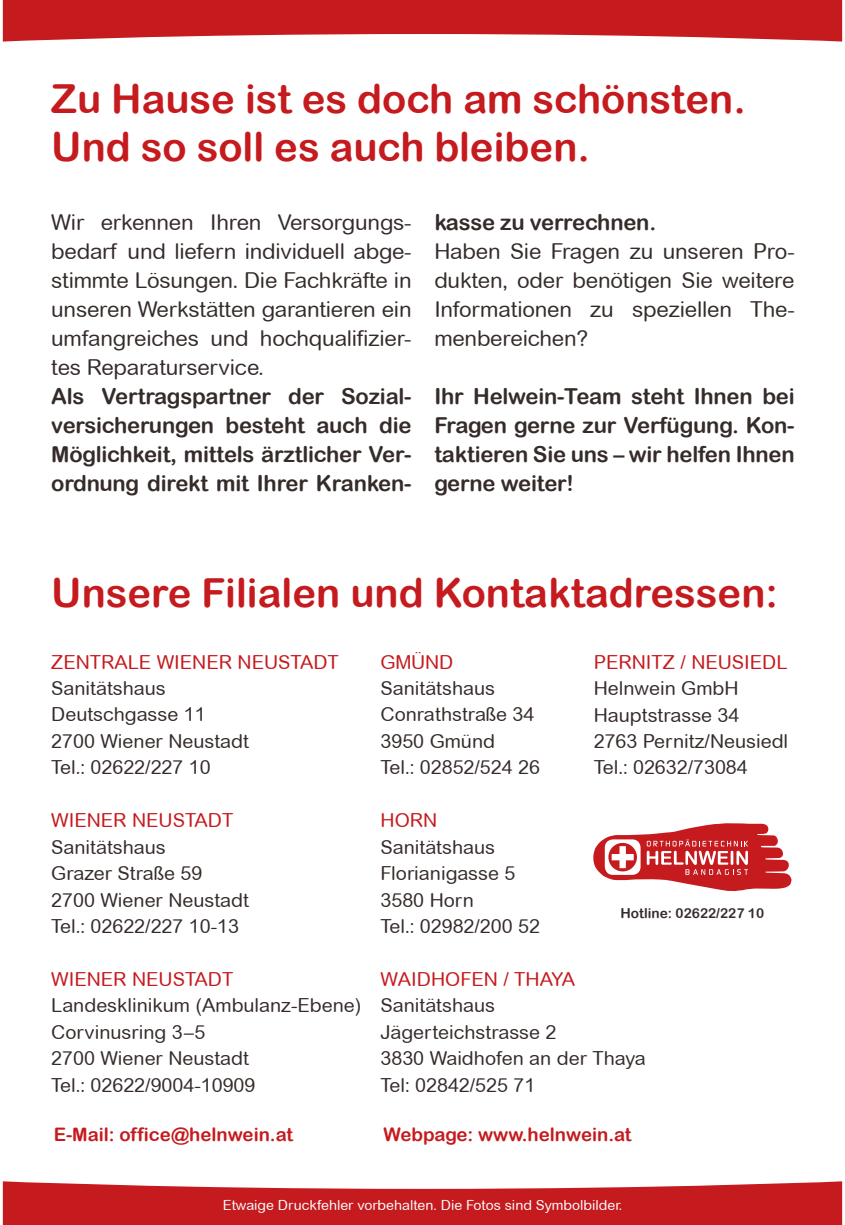
<style>
.page{position:relative;width:845px;height:1225px;background:#fff}
.page>*{position:absolute;margin:0;border:0;box-sizing:border-box;transform-origin:0 0}
.t1{font:40px/48px "Arial Rounded MT Bold";color:#c51a1e}
.t2{font:22px/29px "Arial Rounded MT";letter-spacing:-.01em;color:#352c2a;text-align:justify}
.t3{font:22px/29px "Arial Rounded MT Bold";letter-spacing:-.01em;color:#352c2a;text-align:justify}
.t4{font:19.4px/26.4px "Arial Rounded MT";color:#352c2a}
.t5{font:19.4px "Arial Rounded MT";color:#c51a1e}
.t6{font:18.6px "Arial Rounded MT Bold";color:#c51a1e}
.t7{font:14px "Arial Rounded MT";color:#fff}
.t8{font:13.6px "Arial Rounded MT Bold";color:#352c2a}
</style>
<div class="page">
<svg style="left:3px;top:0;width:839px;height:42px;background:#cc373b"></svg>
<svg style="left:3px;top:1181px;width:839px;height:44px;background:#cc3639"></svg>
<svg style="left:593px;top:823px;width:198px;height:68px"></svg>
<h1 class="t1" style="left:51px;top:74px;width:696px">Zu Hause ist es doch am schönsten.<br>Und so soll es auch bleiben.</h1>
<p class="t2" style="left:51px;top:207px;width:362px">Wir erkennen Ihren Versorgungs&shy;bedarf und liefern individuell abge&shy;stimmte Lösungen. Die Fachkräfte in unseren Werkstätten garantieren ein umfangreiches und hochqualifizier&shy;tes Reparaturservice.</p>
<p class="t3" style="left:51px;top:381px;width:362px">Als Vertragspartner der Sozial&shy;versicherungen besteht auch die Möglichkeit, mittels ärztlicher Ver&shy;ordnung direkt mit Ihrer Kranken-</p>
<p class="t3" style="left:434px;top:207px;width:223px">kasse zu verrechnen.</p>
<p class="t2" style="left:434px;top:236px;width:362px">Haben Sie Fragen zu unseren Pro&shy;dukten, oder benötigen Sie weitere Informationen zu speziellen The&shy;menbereichen?</p>
<p class="t3" style="left:434px;top:381px;width:362px">Ihr Helwein-Team steht Ihnen bei Fragen gerne zur Verfügung. Kon&shy;taktieren Sie uns – wir helfen Ihnen gerne weiter!</p>
<h1 class="t1" style="left:51px;top:568px;width:728px">Unsere Filialen und Kontaktadressen:</h1>
<p class="t5" style="left:51px;top:650px;width:289px">ZENTRALE WIENER NEUSTADT</p>
<p class="t4" style="left:51px;top:675px;width:199px">Sanitätshaus<br>Deutschgasse 11<br>2700 Wiener Neustadt<br>Tel.: 02622/227 10</p>
<p class="t5" style="left:51px;top:809px;width:184px">WIENER NEUSTADT</p>
<p class="t4" style="left:51px;top:833px;width:199px">Sanitätshaus<br>Grazer Straße 59<br>2700 Wiener Neustadt<br>Tel.: 02622/227 10-13</p>
<p class="t5" style="left:51px;top:967px;width:184px">WIENER NEUSTADT</p>
<p class="t4" style="left:51px;top:992px;width:312px">Landesklinikum (Ambulanz-Ebene)<br>Corvinusring 3–5<br>2700 Wiener Neustadt<br>Tel.: 02622/9004-10909</p>
<p class="t5" style="left:380px;top:650px;width:74px">GMÜND</p>
<p class="t4" style="left:380px;top:675px;width:161px">Sanitätshaus<br>Conrathstraße 34<br>3950 Gmünd<br>Tel.: 02852/524 26</p>
<p class="t5" style="left:380px;top:809px;width:58px">HORN</p>
<p class="t4" style="left:380px;top:833px;width:161px">Sanitätshaus<br>Florianigasse 5<br>3580 Horn<br>Tel.: 02982/200 52</p>
<p class="t5" style="left:380px;top:968px;width:196px">WAIDHOFEN / THAYA</p>
<p class="t4" style="left:380px;top:992px;width:267px">Sanitätshaus<br>Jägerteichstrasse 2<br>3830 Waidhofen an der Thaya<br>Tel: 02842/525 71</p>
<p class="t5" style="left:594px;top:650px;width:195px">PERNITZ / NEUSIEDL</p>
<p class="t4" style="left:594px;top:675px;width:196px">Helnwein GmbH<br>Hauptstrasse 34<br>2763 Pernitz/Neusiedl<br>Tel.: 02632/73084</p>
<p class="t8" style="left:620px;top:905px;width:145px">Hotline: 02622/227 10</p>
<p class="t6" style="left:54px;top:1123px;width:241px">E-Mail: office@helnwein.at</p>
<p class="t6" style="left:383px;top:1123px;width:249px">Webpage: www.helnwein.at</p>
<p class="t7" style="left:223px;top:1196px;width:401px">Etwaige Druckfehler vorbehalten. Die Fotos sind Symbolbilder.</p>
</div>
